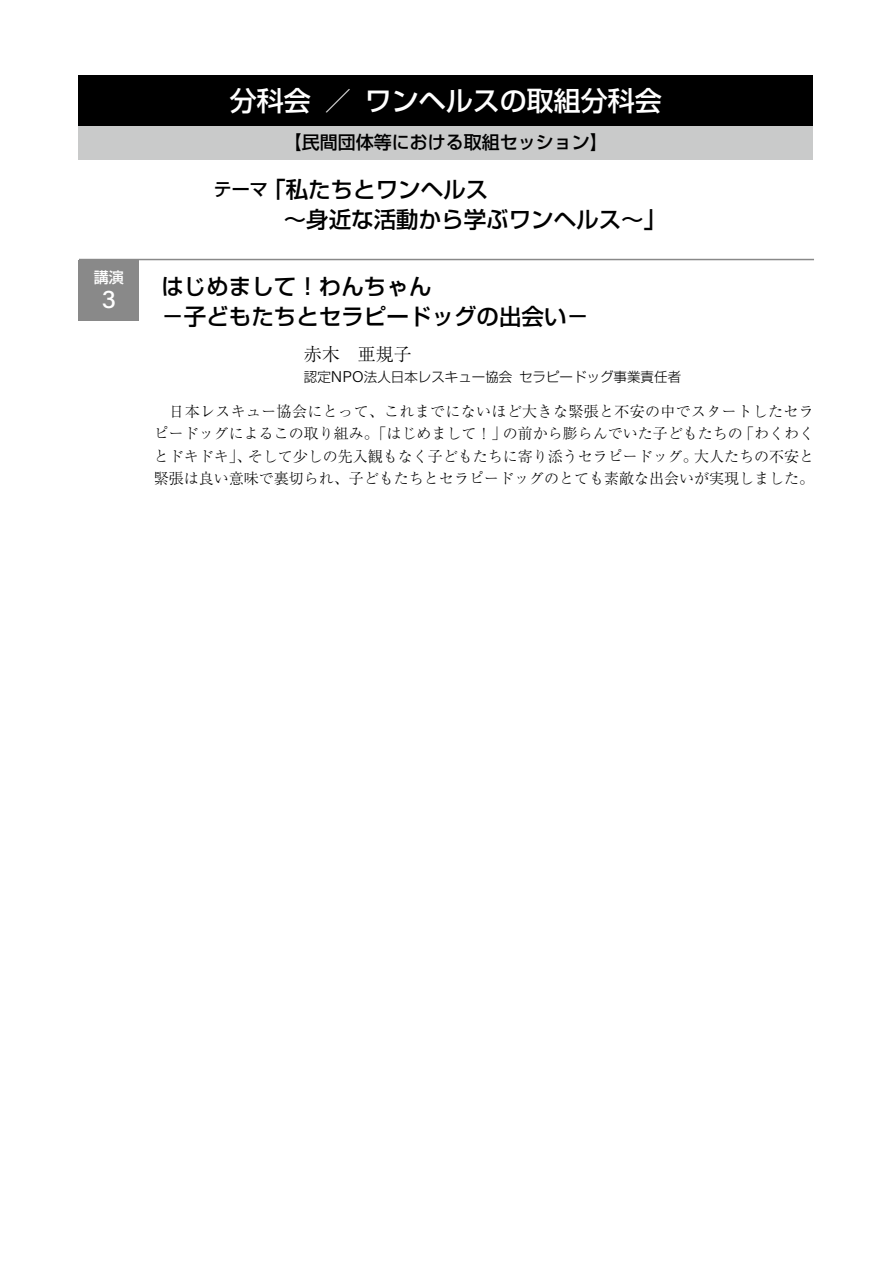
<style>
.page{position:relative;width:893px;height:1263px;background:#fff}
.page>*{position:absolute;margin:0;border:0;box-sizing:border-box;transform-origin:0 0}
.t1{font:500 27px "Shin Go Pr 6 N";color:#fff}
.t2{font:500 25.8px "Acumin Pro";color:#fff}
.t3{font:500 22.5px/30px "Shin Go Pr 6 N";color:#000}
.t4{font:500 18px "Shin Go Pr 6 N";color:#000}
.t5{font:300 18px "Ryumin Pr 6 N";color:#000}
.t6{font:300 15px/22.5px "Ryumin Pr 6 N";color:#000;text-align:justify}
.t7{font:500 15px "Shin Go Pr 6 N";color:#fff}
.t8{font:300 13.5px "Shin Go Pr 6 N";color:#000}
.s1{font-size:18px}
.s2{font-family:"Acumin Pro";font-size:15.45px}
</style>
<div class="page">
<hr style="left:79px;top:259px;width:735px;height:1px;background:#898989">
<div style="left:79px;top:75px;width:734px;height:51px;background:#000"></div>
<div style="left:79px;top:126px;width:734px;height:33px;background:#c9caca"></div>
<div style="left:79px;top:260px;width:60px;height:60px;background:#898989"></div>
<p class="t7" style="left:94px;top:265px;width:32px">講演</p>
<h2 class="t2" style="left:102px;top:281px;width:16px">31</h2>
<h1 class="t1" style="left:230px;top:78px;width:433px">分科会／ワンヘルスの取組分科会</h1>
<p class="t4" style="left:284px;top:128px;width:325px">【民間団体等における取組セッション】</p>
<h3 class="t3" style="left:214px;top:173px;width:454px"><span class="s1">テーマ</span>「私たちとワンヘルス<br>　　　～身近な活動から学ぶワンヘルス～」</h3>
<h3 class="t3" style="left:161px;top:270px;width:429px">はじめまして！わんちゃん<br>－子どもたちとセラピードッグの出会い－</h3>
<p class="t5" style="left:304px;top:340px;width:110px">赤木　亜規子</p>
<p class="t8" style="left:304px;top:365px;width:379px">認定<span class="s2">NPO</span>法人日本レスキュー協会セラピードッグ事業責任者</p>
<p class="t6" style="left:154px;top:399px;width:662px">　日本レスキュー協会にとって、これまでにないほど大きな緊張と不安の中でスタートしたセラピードッグによるこの取り組み。「はじめまして！」の前から膨らんでいた子どもたちの「わくわくとドキドキ」、そして少しの先入観もなく子どもたちに寄り添うセラピードッグ。大人たちの不安と緊張は良い意味で裏切られ、子どもたちとセラピードッグのとても素敵な出会いが実現しました。</p>
</div>
